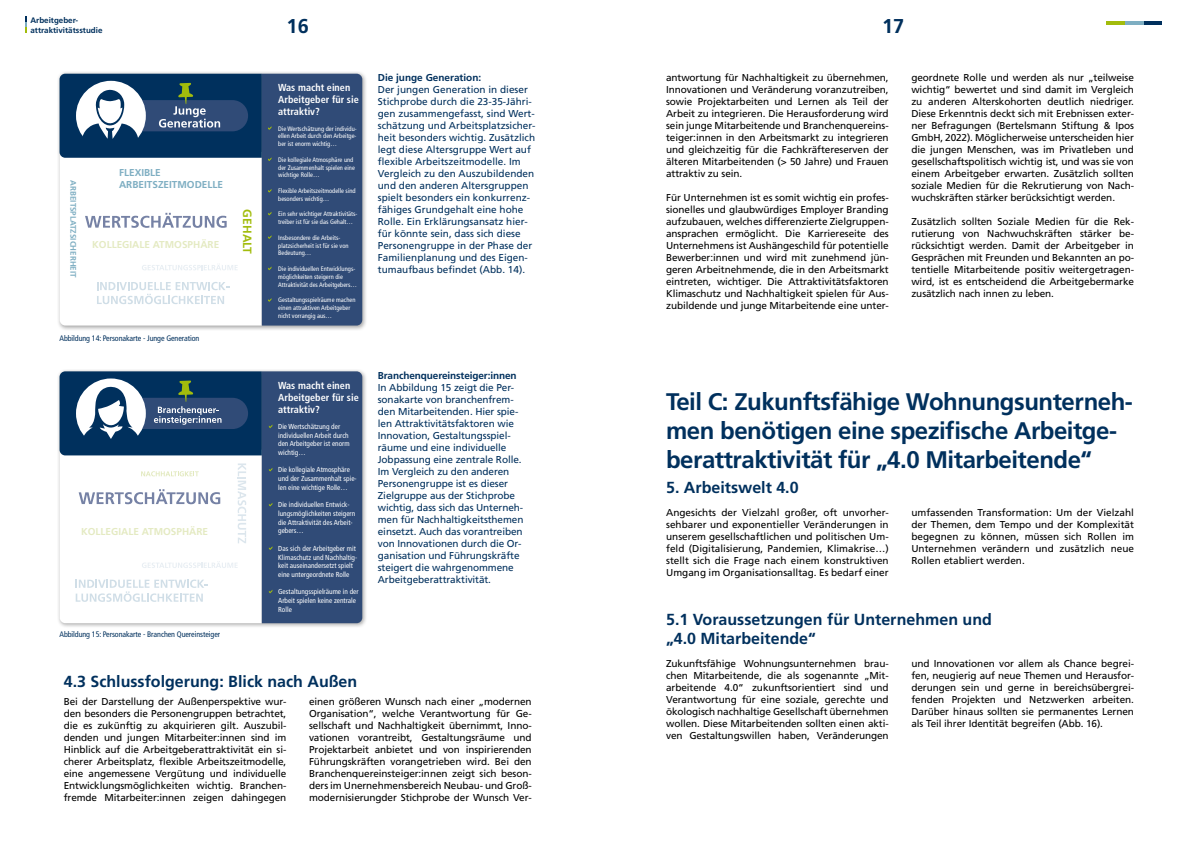
<style>
.page{position:relative;width:1191px;height:842px;background:#fff}
.page>*{position:absolute;margin:0;border:0;box-sizing:border-box;transform-origin:0 0}
.t1{font:700 24px/28.8px "Frutiger LT Pro";letter-spacing:-.02em;color:#00305d}
.t2{font:700 20px "Frutiger LT Pro";color:#00305d}
.t3{font:700 16px/19.2px "Frutiger LT Pro";color:#00305d}
.t4{font:700 12px "Frutiger LT Pro";color:#a2bc0c}
.t5{font:700 condensed 10.2px/12.2px "Frutiger LT Std";color:#fff}
.t6{font:10px/12px "Frutiger LT Std";letter-spacing:-.01em;color:#000;text-align:justify}
.t7{font:10px/12px "Frutiger LT Std";letter-spacing:-.01em;color:#00305d}
.t8{font:700 10px "Frutiger LT Pro";letter-spacing:-.01em;color:#00305d}
.t9{font:700 10px "Frutiger LT Pro";color:#e4eac2}
.t10{font:700 10px/12px "Frutiger LT Pro";color:#7eaec2}
.t11{font:condensed 8px "Frutiger LT Std";letter-spacing:-.01em;color:#00305d}
.t12{font:700 8px/9.6px "Frutiger LT Pro";color:#00305d}
.t13{font:700 8px "Frutiger LT Pro";color:#7eaec2}
.t14{font:condensed 7.3px/8.7px "Frutiger LT Std";color:#fff}
.t15{font:condensed 6.5px/7.8px "Frutiger LT Std";color:#fff}
</style>
<div class="page">
<svg style="left:26px;top:16px;width:1px;height:17px"></svg>
<hr style="left:1143px;top:21px;width:18px;height:4px;background:#00305d">
<hr style="left:1125px;top:21px;width:18px;height:4px;background:#7eaec2">
<hr style="left:1106px;top:21px;width:19px;height:4px;background:#a2bc0c">
<div style="left:57px;top:369px;width:311px;height:259px;background:#000;opacity:.35"></div>
<div style="left:57px;top:71px;width:311px;height:260px;background:#000;opacity:.35"></div>
<svg style="left:60px;top:74px;width:302px;height:252px"></svg>
<svg style="left:60px;top:371px;width:302px;height:252px"></svg>
<p class="t12" style="left:30px;top:16px;width:74px">Arbeitgeber&shy;attraktivitätsstudie</p>
<p class="t13" style="left:78px;top:180px;width:99px;rotate:90deg">ARBEITSPLATZSICHERHEIT</p>
<p class="t10" style="left:119px;top:166px;width:105px">FLEXIBLE<br>ARBEITSZEITMODELLE</p>
<p class="t9" style="left:92px;top:239px;width:128px">KOLLEGIALE ATMOSPHÄRE</p>
<p class="t4" style="left:254px;top:209px;width:46px;rotate:90deg">GEHALT</p>
<p class="t11" style="left:60px;top:333px;width:141px">Abbildung 14: Personakarte - Junge Generation</p>
<h2 class="t2" style="left:287px;top:14px;width:24px">16</h2>
<h2 class="t2" style="left:882px;top:14px;width:24px">17</h2>
<p class="t5" style="left:278px;top:81px;width:82px">Was macht einen<br>Arbeitgeber für sie attraktiv?</p>
<p class="t15" style="left:278px;top:125px;width:80px;text-align:justify">Die Wertschätzung der individu&shy;ellen Arbeit durch den Arbeitge&shy;ber ist enorm wichtig…</p>
<p class="t15" style="left:278px;top:156px;width:78px">Die kollegiale Atmosphäre und der Zusammenhalt spielen eine wichtige Rolle…</p>
<p class="t15" style="left:278px;top:187px;width:79px">Flexible Arbeitszeitmodelle sind besonders wichtig…</p>
<p class="t15" style="left:278px;top:210px;width:81px">Ein sehr wichtiger Attraktivitäts&shy;treiber ist für sie das Gehalt…</p>
<p class="t15" style="left:278px;top:234px;width:72px">Insbesondere die Arbeits&shy;platzsicherheit ist für sie von<br>Bedeutung…</p>
<p class="t15" style="left:278px;top:265px;width:80px">Die individuellen Entwicklungs&shy;möglichkeiten steigern die<br>Attraktivität des Arbeitgebers…</p>
<p class="t15" style="left:278px;top:296px;width:79px">Gestaltungsspielräume machen einen attraktiven Arbeitgeber nicht vorrangig aus…</p>
<p class="t8" style="left:378px;top:72px;width:105px">Die junge Generation:</p>
<p class="t7" style="left:378px;top:84px;width:159px">Der jungen Generation in dieser Stichprobe durch die 23-35-Jähri&shy;gen zusammengefasst, sind Wert&shy;schätzung und Arbeitsplatzsicher&shy;heit besonders wichtig. Zusätzlich legt diese Altersgruppe Wert auf flexible Arbeitszeitmodelle. Im Vergleich zu den Auszubildenden und den anderen Altersgruppen spielt besonders ein konkurrenz&shy;fähiges Grundgehalt eine hohe Rolle. Ein Erklärungsansatz hier&shy;für könnte sein, dass sich diese Personengruppe in der Phase der Familienplanung und des Eigen&shy;tumaufbaus befindet (Abb. 14).</p>
<p class="t6" style="left:666px;top:72px;width:224px">antwortung für Nachhaltigkeit zu übernehmen, Innovationen und Veränderung voranzutreiben, sowie Projektarbeiten und Lernen als Teil der Arbeit zu integrieren. Die Herausforderung wird sein junge Mitarbeitende und Branchenquereins&shy;teiger:innen in den Arbeitsmarkt zu integrieren und gleichzeitig für die Fachkräftereserven der älteren Mitarbeitenden (&gt; 50 Jahre) und Frauen attraktiv zu sein.</p>
<p class="t6" style="left:666px;top:192px;width:224px">Für Unternehmen ist es somit wichtig ein profes&shy;sionelles und glaubwürdiges Employer Branding aufzubauen, welches differenzierte Zielgruppen&shy;ansprachen ermöglicht. Die Karriereseite des Unternehmens ist Aushängeschild für potentielle Bewerber:innen und wird mit zunehmend jün&shy;geren Arbeitnehmende, die in den Arbeitsmarkt eintreten, wichtiger. Die Attraktivitätsfaktoren Klimaschutz und Nachhaltigkeit spielen für Aus&shy;zubildende und junge Mitarbeitende eine unter-</p>
<p class="t6" style="left:911px;top:72px;width:224px">geordnete Rolle und werden als nur „teilweise wichtig“ bewertet und sind damit im Vergleich zu anderen Alterskohorten deutlich niedriger.<br>Diese Erkenntnis deckt sich mit Erebnissen exter&shy;ner Befragungen (Bertelsmann Stiftung &amp; Ipos GmbH, 2022). Möglicherweise unterscheiden hier die jungen Menschen, was im Privatleben und gesellschaftspolitisch wichtig ist, und was sie von einem Arbeitgeber erwarten. Zusätzlich sollten soziale Medien für die Rekrutierung von Nach&shy;wuchskräften stärker berücksichtigt werden.</p>
<p class="t6" style="left:911px;top:216px;width:224px">Zusätzlich sollten Soziale Medien für die Rek&shy;rutierung von Nachwuchskräften stärker be&shy;rücksichtigt werden. Damit der Arbeitgeber in Gesprächen mit Freunden und Bekannten an po&shy;tentielle Mitarbeitende positiv weitergetragen&shy;wird, ist es entscheidend die Arbeitgebermarke zusätzlich nach innen zu leben.</p>
<p class="t9" style="left:81px;top:526px;width:128px">KOLLEGIALE ATMOSPHÄRE</p>
<p class="t5" style="left:278px;top:379px;width:82px">Was macht einen<br>Arbeitgeber für sie attraktiv?</p>
<p class="t14" style="left:278px;top:422px;width:73px">Die Wertschätzung der individuellen Arbeit durch den Arbeitgeber ist enorm wichtig…</p>
<p class="t14" style="left:278px;top:466px;width:80px">Die kollegiale Atmosphäre und der Zusammenhalt spie&shy;len eine wichtige Rolle…</p>
<p class="t14" style="left:278px;top:500px;width:78px">Die individuellen Entwick&shy;lungsmöglichkeiten steigern die Attraktivität des Arbeit&shy;gebers…</p>
<p class="t14" style="left:278px;top:544px;width:81px">Das sich der Arbeitgeber mit<br>Klimaschutz und Nachhaltig&shy;keit auseinandersetzt spielt eine untergeordnete Rolle</p>
<p class="t14" style="left:278px;top:588px;width:82px">Gestaltungsspielräume in der<br>Arbeit spielen keine zentrale<br>Rolle</p>
<p class="t8" style="left:378px;top:369px;width:140px">Branchenquereinsteiger:innen</p>
<p class="t7" style="left:378px;top:381px;width:147px">In Abbildung 15 zeigt die Per&shy;sonakarte von branchenfrem&shy;den Mitarbeitenden. Hier spie&shy;len Attraktivitätsfaktoren wie<br>Innovation, Gestaltungsspiel&shy;räume und eine individuelle<br>Jobpassung eine zentrale Rolle.<br>Im Vergleich zu den anderen<br>Personengruppe ist es dieser<br>Zielgruppe aus der Stichprobe wichtig, dass sich das Unterneh&shy;men für Nachhaltigkeitsthemen einsetzt. Auch das vorantreiben von Innovationen durch die Or&shy;ganisation und Führungskräfte steigert die wahrgenommene<br>Arbeitgeberattraktivität.</p>
<p class="t11" style="left:60px;top:629px;width:162px">Abbildung 15: Personakarte - Branchen Quereinsteiger</p>
<h3 class="t3" style="left:64px;top:672px;width:295px">4.3 Schlussfolgerung: Blick nach Außen</h3>
<p class="t6" style="left:64px;top:696px;width:224px">Bei der Darstellung der Außenperspektive wur&shy;den besonders die Personengruppen betrachtet, die es zukünftig zu akquirieren gilt. Auszubil&shy;denden und jungen Mitarbeiter:innen sind im Hinblick auf die Arbeitgeberattraktivität ein si&shy;cherer Arbeitsplatz, flexible Arbeitszeitmodelle, eine angemessene Vergütung und individuelle Entwicklungsmöglichkeiten wichtig. Branchen&shy;fremde Mitarbeiter:innen zeigen dahingegen</p>
<p class="t6" style="left:309px;top:696px;width:224px">einen größeren Wunsch nach einer „modernen Organisation“, welche Verantwortung für Ge&shy;sellschaft und Nachhaltigkeit übernimmt, Inno&shy;vationen vorantreibt, Gestaltungsräume und Projektarbeit anbietet und von inspirierenden Führungskräften vorangetrieben wird. Bei den Branchenquereinsteiger:innen zeigt sich beson&shy;ders im Unernehmensbereich Neubau- und Groß&shy;modernisierungder Stichprobe der Wunsch Ver-</p>
<h1 class="t1" style="left:666px;top:387px;width:468px">Teil C: Zukunftsfähige Wohnungsunterneh&shy;men benötigen eine spezifische Arbeitge&shy;berattraktivität für „4.0 Mitarbeitende“</h1>
<h3 class="t3" style="left:666px;top:477px;width:134px">5. Arbeitswelt 4.0</h3>
<p class="t6" style="left:666px;top:506px;width:224px">Angesichts der Vielzahl großer, oft unvorher&shy;sehbarer und exponentieller Veränderungen in unserem gesellschaftlichen und politischen Um&shy;feld (Digitalisierung, Pandemien, Klimakrise…) stellt sich die Frage nach einem konstruktiven Umgang im Organisationsalltag. Es bedarf einer</p>
<p class="t6" style="left:911px;top:506px;width:224px">umfassenden Transformation: Um der Vielzahl der Themen, dem Tempo und der Komplexität begegnen zu können, müssen sich Rollen im Unternehmen verändern und zusätzlich neue Rollen etabliert werden.</p>
<h3 class="t3" style="left:666px;top:610px;width:327px">5.1 Voraussetzungen für Unternehmen und „4.0 Mitarbeitende“</h3>
<p class="t6" style="left:666px;top:658px;width:224px">Zukunftsfähige Wohnungsunternehmen brau&shy;chen Mitarbeitende, die als sogenannte „Mit&shy;arbeitende 4.0“ zukunftsorientiert sind und Verantwortung für eine soziale, gerechte und ökologisch nachhaltige Gesellschaft übernehmen wollen. Diese Mitarbeitenden sollten einen akti&shy;ven Gestaltungswillen haben, Veränderungen</p>
<p class="t6" style="left:911px;top:658px;width:224px">und Innovationen vor allem als Chance begrei&shy;fen, neugierig auf neue Themen und Herausfor&shy;derungen sein und gerne in bereichsübergrei&shy;fenden Projekten und Netzwerken arbeiten.<br>Darüber hinaus sollten sie permanentes Lernen als Teil ihrer Identität begreifen (Abb. 16).</p>
</div>
